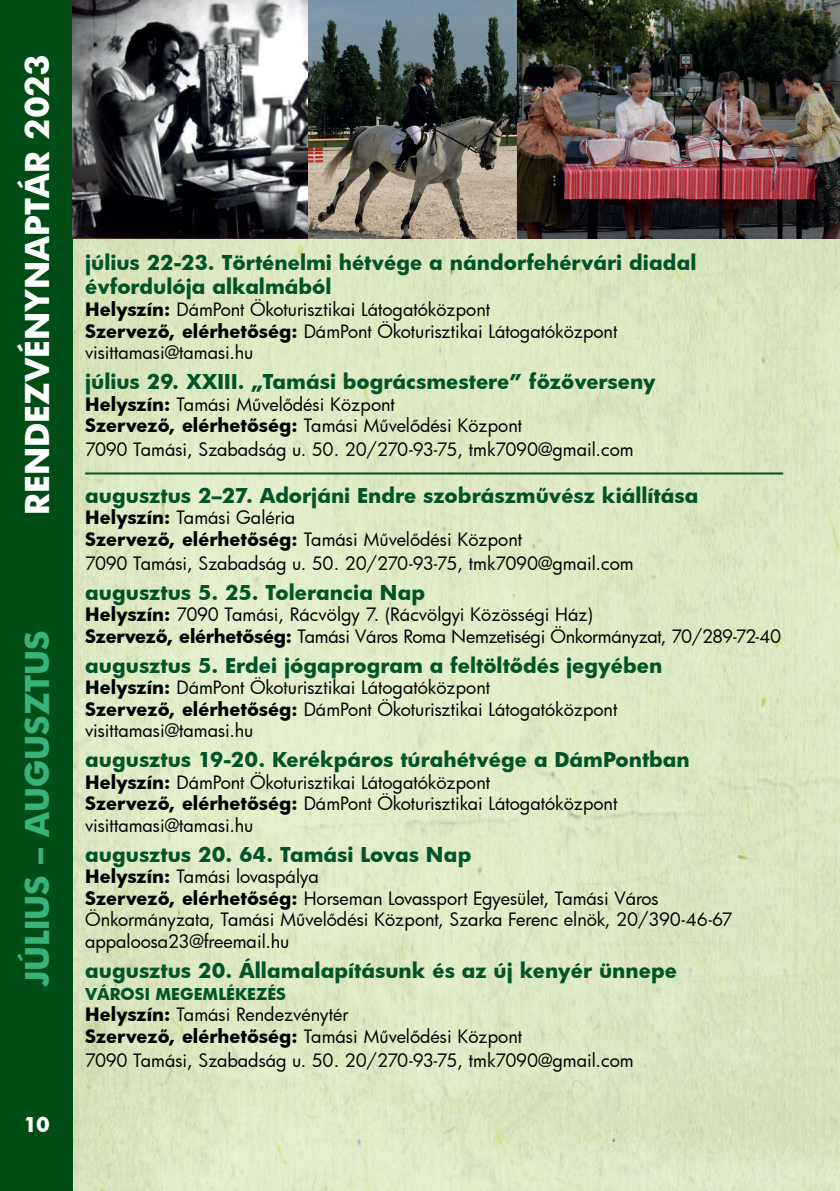
<style>
.page{position:relative;width:840px;height:1191px;background:#fff}
.page>*{position:absolute;margin:0;border:0;box-sizing:border-box;transform-origin:0 0}
.t1{font:700 32px "Futura";color:#fff}
.t2{font:700 32px "Futura";color:#38b37e}
.t3{font:700 20px/24px "Futura";color:#005428}
.t4{font:700 20px "Futura";color:#fff}
.t5{font:18px/21.6px "Futura";color:#000}
.t6{font:700 16px "Futura";color:#005428}
.s1{font-weight:700}
</style>
<div class="page">
<img style="left:73px;top:238px;width:766px;height:953px">
<div style="left:0;top:0;width:73px;height:1191px;background:#004e16"></div>
<hr style="left:85px;top:472px;width:697px;height:2px;background:#005428">
<img style="left:73px;top:0;width:766px;height:238px">
<h1 class="t1" style="left:15px;top:514px;width:462px;rotate:-90deg">RENDEZVÉNYNAPTÁR 2023</h1>
<h1 class="t2" style="left:15px;top:986px;width:357px;rotate:-90deg">JÚLIUS – AUGUSZTUS</h1>
<p class="t4" style="left:24px;top:1111px;width:27px">10</p>
<p class="t3" style="left:85px;top:250px;width:612px">július 22-23. Történelmi hétvége a nándorfehérvári diadal évfordulója alkalmából</p>
<p class="t5" style="left:85px;top:298px;width:533px"><span class="s1">Helyszín:</span> DámPont Ökoturisztikai Látogatóközpont<br><span class="s1">Szervező, elérhetőség:</span> DámPont Ökoturisztikai Látogatóközpont visittamasi@tamasi.hu</p>
<p class="t3" style="left:85px;top:369px;width:572px">július 29. XXIII. „Tamási bográcsmestere” főzőverseny</p>
<p class="t5" style="left:85px;top:393px;width:438px"><span class="s1">Helyszín:</span> Tamási Művelődési Központ<br><span class="s1">Szervező, elérhetőség:</span> Tamási Művelődési Központ</p>
<p class="t5" style="left:85px;top:438px;width:549px">7090 Tamási, Szabadság u. 50. 20/270-93-75, tmk7090@gmail.com</p>
<p class="t3" style="left:85px;top:483px;width:614px">augusztus 2–27. Adorjáni Endre szobrászművész kiállítása</p>
<p class="t5" style="left:85px;top:506px;width:438px"><span class="s1">Helyszín:</span> Tamási Galéria<br><span class="s1">Szervező, elérhetőség:</span> Tamási Művelődési Központ</p>
<p class="t5" style="left:85px;top:552px;width:549px">7090 Tamási, Szabadság u. 50. 20/270-93-75, tmk7090@gmail.com</p>
<p class="t3" style="left:85px;top:579px;width:341px">augusztus 5. 25. Tolerancia Nap</p>
<p class="t5" style="left:85px;top:603px;width:697px"><span class="s1">Helyszín:</span> 7090 Tamási, Rácvölgy 7. (Rácvölgyi Közösségi Ház)<br><span class="s1">Szervező, elérhetőség:</span> Tamási Város Roma Nemzetiségi Önkormányzat, 70/289-72-40</p>
<p class="t3" style="left:85px;top:652px;width:578px">augusztus 5. Erdei jógaprogram a feltöltődés jegyében</p>
<p class="t5" style="left:85px;top:676px;width:533px"><span class="s1">Helyszín:</span> DámPont Ökoturisztikai Látogatóközpont<br><span class="s1">Szervező, elérhetőség:</span> DámPont Ökoturisztikai Látogatóközpont visittamasi@tamasi.hu</p>
<p class="t3" style="left:85px;top:747px;width:606px">augusztus 19-20. Kerékpáros túrahétvége a DámPontban</p>
<p class="t5" style="left:85px;top:771px;width:533px"><span class="s1">Helyszín:</span> DámPont Ökoturisztikai Látogatóközpont<br><span class="s1">Szervező, elérhetőség:</span> DámPont Ökoturisztikai Látogatóközpont visittamasi@tamasi.hu</p>
<p class="t3" style="left:85px;top:841px;width:387px">augusztus 20. 64. Tamási Lovas Nap</p>
<p class="t5" style="left:85px;top:865px;width:649px"><span class="s1">Helyszín:</span> Tamási lovaspálya<br><span class="s1">Szervező, elérhetőség:</span> Horseman Lovassport Egyesület, Tamási Város Önkormányzata, Tamási Művelődési Központ, Szarka Ferenc elnök, 20/390-46-67 appaloosa23@freemail.hu</p>
<p class="t3" style="left:85px;top:957px;width:593px">augusztus 20. Államalapításunk és az új kenyér ünnepe</p>
<p class="t6" style="left:85px;top:982px;width:202px">VÁROSI MEGEMLÉKEZÉS</p>
<p class="t5" style="left:85px;top:1003px;width:438px"><span class="s1">Helyszín:</span> Tamási Rendezvénytér<br><span class="s1">Szervező, elérhetőség:</span> Tamási Művelődési Központ</p>
<p class="t5" style="left:85px;top:1049px;width:549px">7090 Tamási, Szabadság u. 50. 20/270-93-75, tmk7090@gmail.com</p>
</div>
